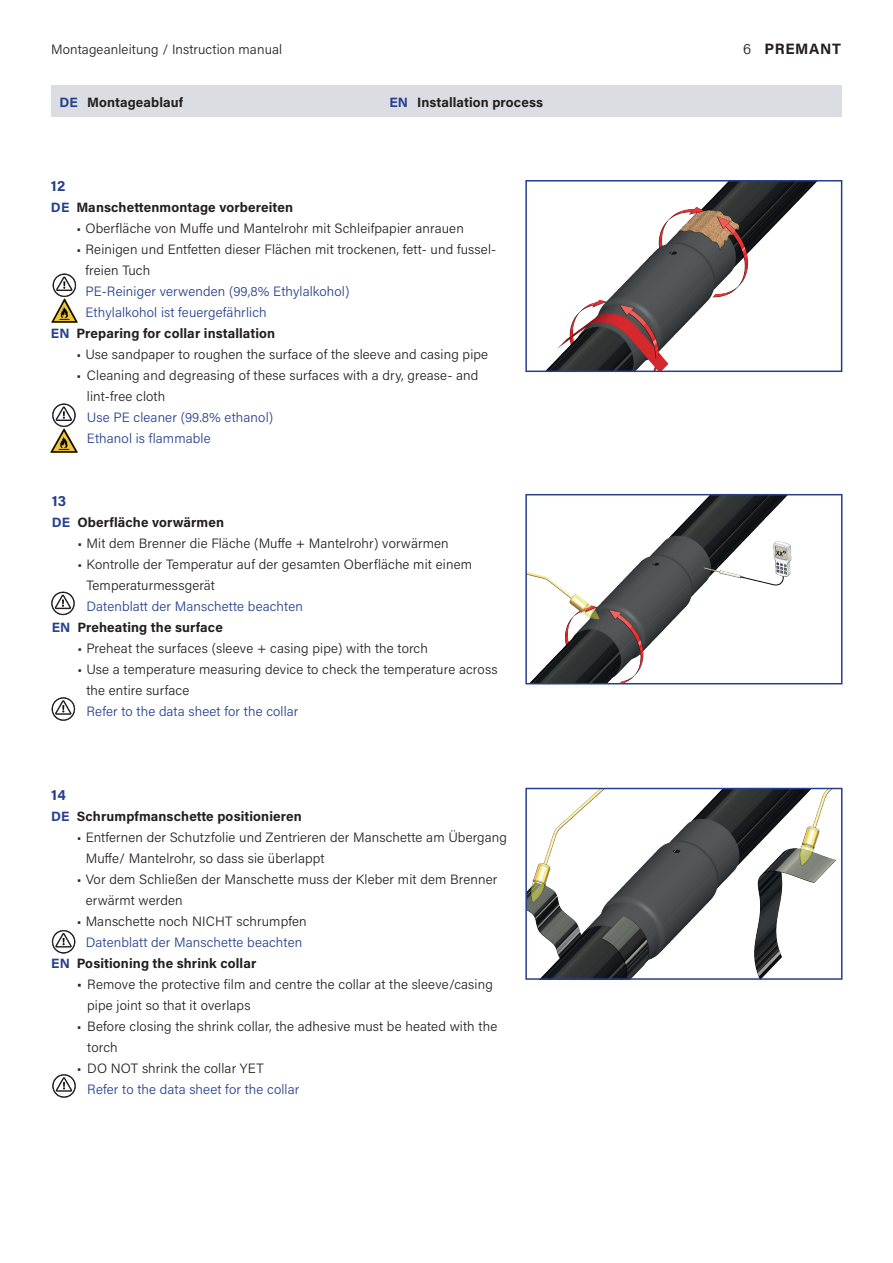
<style>
.page{position:relative;width:893px;height:1263px;background:#fff}
.page>*{position:absolute;margin:0;border:0;box-sizing:border-box;transform-origin:0 0}
.t1{font:700 15px "Acumin Pro";letter-spacing:.04em;color:#231f20}
.t2{font:700 15px "Acumin Pro";color:#253f8e}
.t3{font:300 13.5px/21px "Acumin Pro";letter-spacing:.01em;color:#231f20}
.t4{font:300 13.5px/21px "Acumin Pro";letter-spacing:.01em;color:#253f8e}
.t5{font:700 13.5px "Acumin Pro";letter-spacing:.01em;color:#231f20}
.s1{font-weight:300}
.s2{color:#253f8e}
.s3{font-weight:700}
.s4{font-weight:700;color:#231f20}
.s5{font-size:15px}
</style>
<div class="page">
<div style="left:51px;top:86px;width:791px;height:31px;background:#dcdce3"></div>
<img style="left:528px;top:497px;width:264px;height:184px">
<div style="left:525px;top:494px;width:317px;height:190px;border:2px solid #253f8e"></div>
<img style="left:528px;top:791px;width:308px;height:186px">
<div style="left:525px;top:788px;width:317px;height:192px;border:2px solid #253f8e"></div>
<svg style="left:51px;top:592px;width:24px;height:23px"></svg>
<div style="left:52px;top:592px;width:22px;height:22px;border:1px solid #0a0d14;border-radius:50%"></div>
<svg style="left:52px;top:930px;width:23px;height:23px"></svg>
<div style="left:53px;top:931px;width:22px;height:22px;border:1px solid #0a0d14;border-radius:50%"></div>
<img style="left:547px;top:183px;width:269px;height:186px">
<div style="left:525px;top:180px;width:317px;height:192px;border:2px solid #253f8e"></div>
<svg style="left:53px;top:274px;width:23px;height:23px"></svg>
<div style="left:53px;top:274px;width:22px;height:22px;border:1px solid #0a0d14;border-radius:50%"></div>
<img style="left:51px;top:299px;width:27px;height:23px">
<svg style="left:52px;top:403px;width:24px;height:24px"></svg>
<div style="left:53px;top:404px;width:22px;height:22px;border:1px solid #0a0d14;border-radius:50%"></div>
<img style="left:51px;top:429px;width:26px;height:23px">
<svg style="left:52px;top:697px;width:23px;height:24px"></svg>
<div style="left:52px;top:698px;width:22px;height:22px;border:1px solid #0a0d14;border-radius:50%"></div>
<svg style="left:52px;top:1074px;width:24px;height:24px"></svg>
<div style="left:53px;top:1075px;width:22px;height:22px;border:1px solid #0a0d14;border-radius:50%"></div>
<p class="t3" style="left:51px;top:38px;width:233px">Montageanleitung / Instruction manual</p>
<p class="t1" style="left:743px;top:38px;width:99px"><span class="s1">6</span> PREMANT</p>
<p class="t5" style="left:60px;top:92px;width:125px"><span class="s2">DE</span> Montageablauf</p>
<p class="t5" style="left:390px;top:92px;width:155px"><span class="s2">EN</span> Installation process</p>
<p class="t2" style="left:51px;top:175px;width:16px">12</p>
<p class="t5" style="left:51px;top:197px;width:244px"><span class="s2">DE</span> Manschettenmontage vorbereiten</p>
<p class="t3" style="left:76px;top:217px;width:389px">• Oberfläche von Muffe und Mantelrohr mit Schleifpapier anrauen</p>
<p class="t3" style="left:85px;top:238px;width:412px;text-indent:-9px">• Reinigen und Entfetten dieser Flächen mit trockenen, fett- und fussel&shy;freien Tuch</p>
<p class="t4" style="left:85px;top:280px;width:266px">PE-Reiniger verwenden (99,8% Ethylalkohol)</p>
<p class="t4" style="left:85px;top:301px;width:183px">Ethylalkohol ist feuergefährlich</p>
<p class="t5" style="left:51px;top:323px;width:226px"><span class="s2">EN</span> Preparing for collar installation</p>
<p class="t3" style="left:76px;top:343px;width:413px">• Use sandpaper to roughen the surface of the sleeve and casing pipe</p>
<p class="t3" style="left:87px;top:364px;width:393px;text-indent:-11px">• Cleaning and degreasing of these surfaces with a dry, grease- and lint-free cloth</p>
<p class="t4" style="left:87px;top:406px;width:188px">Use PE cleaner (99.8% ethanol)<br>Ethanol is flammable</p>
<p class="t2" style="left:52px;top:490px;width:16px">13</p>
<p class="t5" style="left:52px;top:512px;width:174px"><span class="s2">DE</span> Oberfläche vorwärmen</p>
<p class="t3" style="left:77px;top:532px;width:373px">• Mit dem Brenner die Fläche (Muffe + Mantelrohr) vorwärmen</p>
<p class="t3" style="left:86px;top:553px;width:387px;text-indent:-9px">• Kontrolle der Temperatur auf der gesamten Oberfläche mit einem<br>Temperaturmessgerät</p>
<p class="t4" style="left:52px;top:595px;width:252px;text-indent:35px">Datenblatt der Manschette beachten<br><span class="s3">EN</span> <span class="s4">Preheating the surface</span></p>
<p class="t3" style="left:77px;top:637px;width:352px">• Preheat the surfaces (sleeve + casing pipe) with the torch</p>
<p class="t3" style="left:86px;top:658px;width:413px;text-indent:-9px">• Use a temperature measuring device to check the temperature across the entire surface</p>
<p class="t4" style="left:86px;top:700px;width:214px">Refer to the data sheet for the collar</p>
<p class="t2" style="left:51px;top:784px;width:16px">14</p>
<p class="t5" style="left:51px;top:806px;width:252px"><span class="s2">DE</span> Schrumpfmanschette positionieren</p>
<p class="t3" style="left:86px;top:826px;width:423px;text-indent:-9px">• Entfernen der Schutzfolie und Zentrieren der Manschette am Übergang<br>Muffe/ Mantelrohr, so dass sie überlappt</p>
<p class="t3" style="left:86px;top:868px;width:413px;text-indent:-9px">• Vor dem Schließen der Manschette muss der Kleber mit dem Brenner erwärmt werden</p>
<p class="t3" style="left:77px;top:910px;width:231px">• Manschette noch NICHT schrumpfen</p>
<p class="t4" style="left:51px;top:931px;width:252px;text-indent:35px">Datenblatt der Manschette beachten<br><span class="s3">EN</span> <span class="s4">Positioning the shrink collar</span></p>
<p class="t3" style="left:87px;top:973px;width:407px;text-indent:-10px"><span class="s5">•</span> Remove the protective film and centre the collar at the sleeve/casing pipe joint so that it overlaps</p>
<p class="t3" style="left:87px;top:1015px;width:411px;text-indent:-11px">• Before closing the shrink collar, the adhesive must be heated with the torch</p>
<p class="t3" style="left:77px;top:1057px;width:189px">• DO NOT shrink the collar YET</p>
<p class="t4" style="left:87px;top:1078px;width:214px">Refer to the data sheet for the collar</p>
</div>
